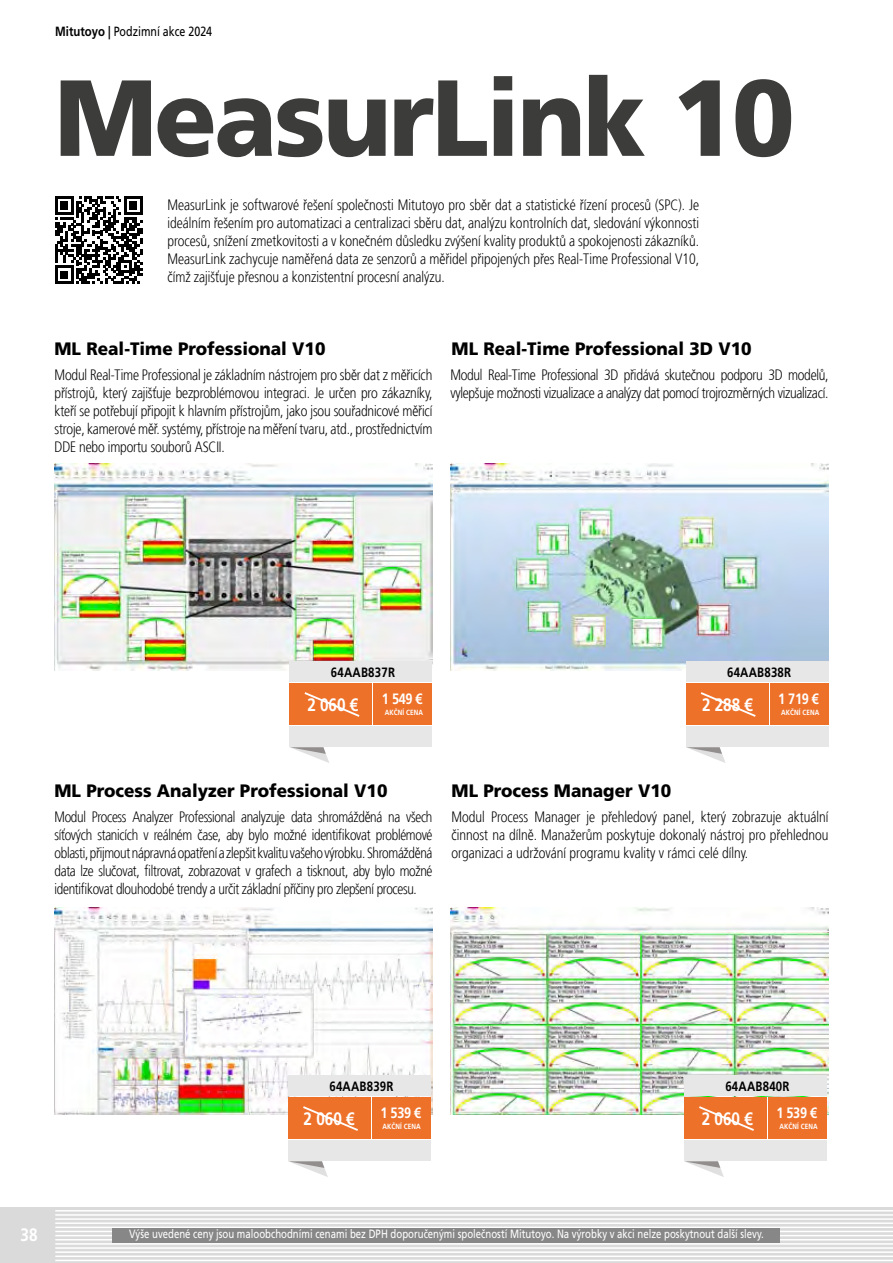
<style>
.page{position:relative;width:893px;height:1263px;background:#fff}
.page>*{position:absolute;margin:0;border:0;box-sizing:border-box;transform-origin:0 0}
.t1{font:900 108px "Mitutoyo Frutiger";letter-spacing:-.025em;color:#3c3c3b}
.t2{font:900 18px "Mitutoyo Frutiger";color:#000}
.t3{font:700 18px "Mitutoyo Frutiger";color:#fff}
.t4{font:300 15px/18px "Mitutoyo Frutiger";letter-spacing:-.02em;color:#000;text-align:justify}
.t5{font:700 15px "Mitutoyo Frutiger";letter-spacing:-.02em;color:#fff}
.t6{font:700 13.5px "Mitutoyo Frutiger";letter-spacing:.015em;color:#000}
.t7{font:13.35px "Mitutoyo Frutiger";color:#000}
.t8{font:12px "Mitutoyo Frutiger";color:#fff}
.t9{font:700 7.5px "Mitutoyo Frutiger";letter-spacing:.01em;color:#fff}
.s1{font-weight:700}
</style>
<div class="page">
<div style="left:0;top:1208px;width:55px;height:55px;background:#dadada"></div>
<div style="left:55px;top:1208px;width:838px;height:55px;background:#dadada"></div>
<hr style="left:55px;top:1210px;width:838px;height:1px;background:#fff">
<hr style="left:55px;top:1214px;width:838px;height:2px;background:#fff">
<hr style="left:55px;top:1218px;width:838px;height:2px;background:#fff">
<hr style="left:55px;top:1222px;width:838px;height:2px;background:#fff">
<hr style="left:55px;top:1226px;width:838px;height:2px;background:#fff">
<hr style="left:55px;top:1231px;width:838px;height:1px;background:#fff">
<hr style="left:55px;top:1235px;width:838px;height:1px;background:#fff">
<hr style="left:55px;top:1239px;width:838px;height:1px;background:#fff">
<hr style="left:55px;top:1243px;width:838px;height:1px;background:#fff">
<hr style="left:55px;top:1247px;width:838px;height:2px;background:#fff">
<hr style="left:55px;top:1251px;width:838px;height:2px;background:#fff">
<hr style="left:55px;top:1255px;width:838px;height:2px;background:#fff">
<hr style="left:55px;top:1260px;width:838px;height:1px;background:#fff">
<img style="left:55px;top:463px;width:377px;height:207px">
<div style="left:290px;top:683px;width:82px;height:42px;background:#ee712a"></div>
<div style="left:373px;top:683px;width:59px;height:42px;background:#ee712a"></div>
<div style="left:290px;top:726px;width:142px;height:21px;background:#e8e7e8"></div>
<div style="left:290px;top:661px;width:142px;height:21px;background:#e8e7e8"></div>
<svg style="left:290px;top:747px;width:39px;height:16px"></svg>
<svg style="left:304px;top:692px;width:56px;height:25px"></svg>
<img style="left:450px;top:463px;width:378px;height:207px">
<img style="left:55px;top:907px;width:377px;height:207px">
<div style="left:686px;top:683px;width:142px;height:43px;background:linear-gradient(to bottom,#ee712a,#ee712a)"></div>
<div style="left:686px;top:683px;width:82px;height:42px;background:#ee712a"></div>
<div style="left:770px;top:683px;width:58px;height:42px;background:#ee712a"></div>
<div style="left:686px;top:726px;width:142px;height:21px;background:#e8e7e8"></div>
<div style="left:686px;top:661px;width:142px;height:21px;background:#e8e7e8"></div>
<svg style="left:686px;top:747px;width:40px;height:16px"></svg>
<svg style="left:700px;top:692px;width:56px;height:25px"></svg>
<div style="left:288px;top:1097px;width:143px;height:43px;background:#fff"></div>
<div style="left:288px;top:1097px;width:83px;height:42px;background:#ee712a"></div>
<div style="left:372px;top:1097px;width:59px;height:42px;background:#ee712a"></div>
<div style="left:288px;top:1140px;width:143px;height:21px;background:#e8e7e8"></div>
<div style="left:288px;top:1075px;width:143px;height:21px;background:#e8e7e8"></div>
<svg style="left:288px;top:1161px;width:40px;height:16px"></svg>
<svg style="left:303px;top:1106px;width:55px;height:25px"></svg>
<img style="left:450px;top:907px;width:379px;height:207px">
<div style="left:684px;top:1097px;width:143px;height:43px;background:#fff"></div>
<div style="left:684px;top:1097px;width:83px;height:42px;background:#ee712a"></div>
<div style="left:768px;top:1097px;width:59px;height:42px;background:#ee712a"></div>
<div style="left:684px;top:1140px;width:143px;height:21px;background:#e8e7e8"></div>
<div style="left:684px;top:1075px;width:143px;height:21px;background:#e8e7e8"></div>
<svg style="left:684px;top:1161px;width:40px;height:16px"></svg>
<svg style="left:699px;top:1106px;width:55px;height:25px"></svg>
<svg style="left:55px;top:196px;width:88px;height:88px"></svg>
<div style="left:113px;top:1228px;width:667px;height:14px;background:#878787"></div>
<p class="t7" style="left:55px;top:23px;width:158px"><span class="s1">Mitutoyo |</span> Podzimní akce 2024</p>
<h1 class="t1" style="left:55px;top:53px;width:742px">MeasurLink 10</h1>
<p class="t4" style="left:167px;top:197px;width:533px">MeasurLink je softwarové řešení společnosti Mitutoyo pro sběr dat a statistické řízení procesů (SPC). Je ideálním řešením pro automatizaci a centralizaci sběru dat, analýzu kontrolních dat, sledování výkonnosti procesů, snížení zmetkovitosti a v konečném důsledku zvýšení kvality produktů a spokojenosti zákazníků.<br>MeasurLink zachycuje naměřená data ze senzorů a měřidel připojených přes Real-Time Professional V10, čímž zajišťuje přesnou a konzistentní procesní analýzu.</p>
<p class="t2" style="left:55px;top:338px;width:273px">ML Real-Time Professional V10</p>
<p class="t2" style="left:452px;top:338px;width:302px">ML Real-Time Professional 3D V10</p>
<p class="t4" style="left:55px;top:367px;width:379px">Modul Real-Time Professional je základním nástrojem pro sběr dat z měřicích přístrojů, který zajišťuje bezproblémovou integraci. Je určen pro zákazníky, kteří se potřebují připojit k hlavním přístrojům, jako jsou souřadnicové měřicí stroje, kamerové měř. systémy, přístroje na měření tvaru, atd., prostřednictvím DDE nebo importu souborů ASCII.</p>
<p class="t4" style="left:450px;top:367px;width:379px">Modul Real-Time Professional 3D přidává skutečnou podporu 3D modelů, vylepšuje možnosti vizualizace a analýzy dat pomocí trojrozměrných vizualizací.</p>
<p class="t6" style="left:331px;top:664px;width:66px">64AAB837R</p>
<p class="t9" style="left:385px;top:708px;width:40px">AKČNÍ CENA</p>
<p class="t5" style="left:382px;top:690px;width:42px">1 549 €</p>
<p class="t3" style="left:307px;top:694px;width:53px">2 060 €</p>
<p class="t6" style="left:727px;top:664px;width:66px">64AAB838R</p>
<p class="t9" style="left:781px;top:708px;width:40px">AKČNÍ CENA</p>
<p class="t5" style="left:778px;top:690px;width:42px">1 719 €</p>
<p class="t3" style="left:702px;top:694px;width:53px">2 288 €</p>
<p class="t2" style="left:55px;top:780px;width:334px">ML Process Analyzer Professional V10</p>
<p class="t2" style="left:452px;top:780px;width:221px">ML Process Manager V10</p>
<p class="t4" style="left:55px;top:809px;width:379px">Modul Process Analyzer Professional analyzuje data shromážděná na všech síťových stanicích v reálném čase, aby bylo možné identifikovat problémové oblasti, přijmout nápravná opatření a zlepšit kvalitu vašeho výrobku. Shromážděná data lze slučovat, filtrovat, zobrazovat v grafech a tisknout, aby bylo možné identifikovat dlouhodobé trendy a určit základní příčiny pro zlepšení procesu.</p>
<p class="t4" style="left:452px;top:809px;width:378px">Modul Process Manager je přehledový panel, který zobrazuje aktuální činnost na dílně. Manažerům poskytuje dokonalý nástroj pro přehlednou organizaci a udržování programu kvality v rámci celé dílny.</p>
<p class="t3" style="left:21px;top:1224px;width:19px">38</p>
<p class="t6" style="left:329px;top:1078px;width:66px">64AAB839R</p>
<p class="t9" style="left:382px;top:1122px;width:40px">AKČNÍ CENA</p>
<p class="t5" style="left:380px;top:1104px;width:42px">1 539 €</p>
<p class="t3" style="left:304px;top:1108px;width:53px">2 060 €</p>
<p class="t6" style="left:725px;top:1078px;width:66px">64AAB840R</p>
<p class="t9" style="left:779px;top:1122px;width:40px">AKČNÍ CENA</p>
<p class="t5" style="left:776px;top:1104px;width:42px">1 539 €</p>
<p class="t3" style="left:702px;top:1108px;width:53px">2 060 €</p>
<p class="t8" style="left:129px;top:1227px;width:636px">Výše uvedené ceny jsou maloobchodními cenami bez DPH doporučenými společností Mitutoyo. Na výrobky v akci nelze poskytnout další slevy.</p>
</div>
